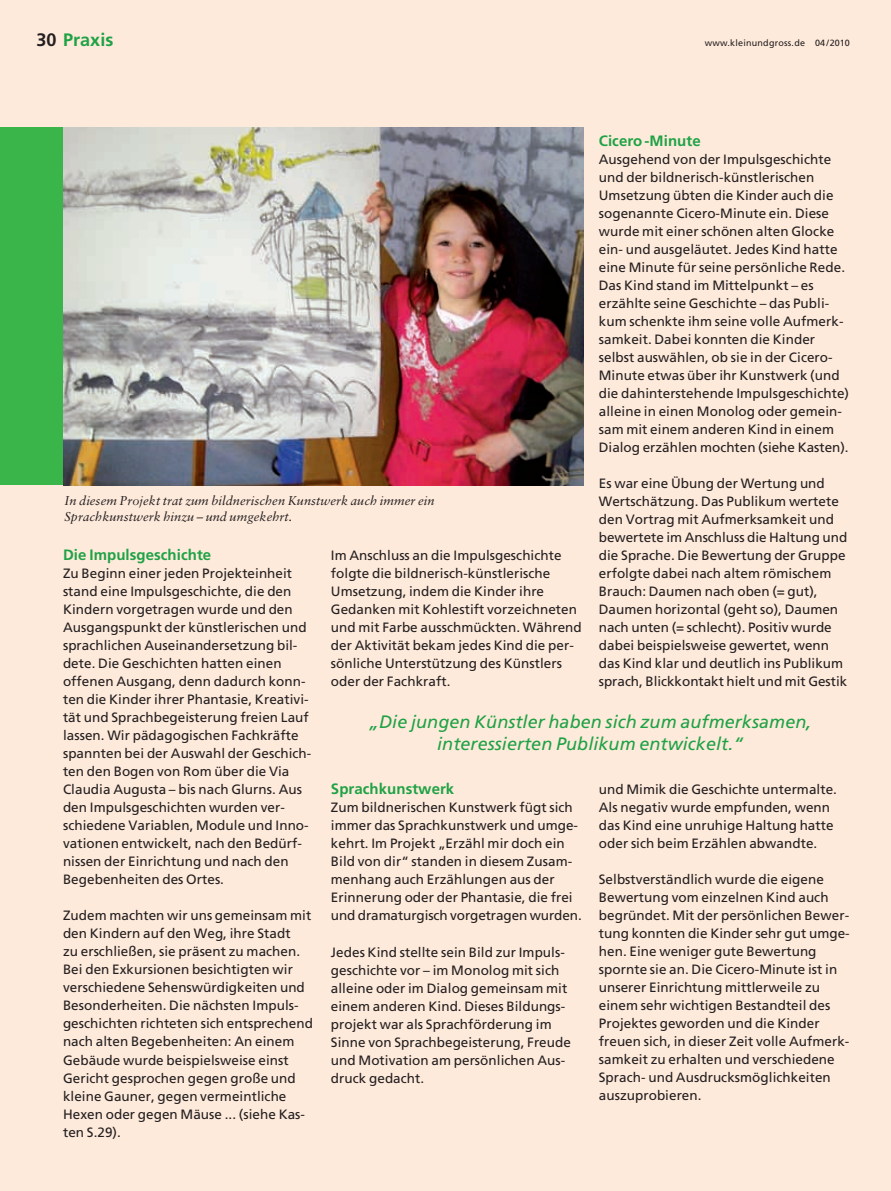
<style>
.page{position:relative;width:891px;height:1191px;background:#fff}
.page>*{position:absolute;margin:0;border:0;box-sizing:border-box;transform-origin:0 0}
.t1{font:italic 18px/21.8px "Frutiger";letter-spacing:.005em;color:#1fa245;text-align:center}
.t2{font:700 18px "Frutiger";letter-spacing:.005em;color:#1fa245}
.t3{font:700 15px "Frutiger";letter-spacing:.005em;color:#1fa245}
.t4{font:13.5px/18px "Frutiger";letter-spacing:.005em;color:#231f20}
.t5{font:italic 12.75px/15.8px "Sabon";letter-spacing:.005em;color:#231f20}
.t6{font:9px "Frutiger";letter-spacing:.025em;color:#231f20}
.s1{color:#231f20}
</style>
<div class="page">
<div style="left:0;top:0;width:891px;height:1190px;background:#feeadb"></div>
<div style="left:0;top:128px;width:67px;height:357px;background:#3ab54a"></div>
<img style="left:63px;top:128px;width:521px;height:357px">
<h1 class="t2" style="left:37px;top:32px;width:78px"><span class="s1">30</span> Praxis</h1>
<p class="t6" style="left:705px;top:39px;width:146px">www.kleinundgross.de 04 /2010</p>
<p class="t3" style="left:599px;top:135px;width:103px">Cicero -Minute</p>
<p class="t4" style="left:599px;top:151px;width:252px">Ausgehend von der Impulsgeschichte und der bildnerisch-künstlerischen Umsetzung übten die Kinder auch die sogenannte Cicero-Minute ein. Diese wurde mit einer schönen alten Glocke ein- und ausgeläutet. Jedes Kind hatte eine Minute für seine persönliche Rede.<br>Das Kind stand im Mittelpunkt – es erzählte seine Geschichte – das Publi&shy;kum schenkte ihm seine volle Aufmerk&shy;samkeit. Dabei konnten die Kinder selbst auswählen, ob sie in der Cicero-Minute etwas über ihr Kunstwerk (und die dahinterstehende Impulsgeschichte) alleine in einen Monolog oder gemein&shy;sam mit einem anderen Kind in einem Dialog erzählen mochten (siehe Kasten).</p>
<p class="t4" style="left:599px;top:475px;width:250px">Es war eine Übung der Wertung und Wertschätzung. Das Publikum wertete den Vortrag mit Aufmerksamkeit und bewertete im Anschluss die Haltung und die Sprache. Die Bewertung der Gruppe erfolgte dabei nach altem römi schem Brauch: Daumen nach oben (= gut), Daumen horizontal (geht so), Daumen nach unten (= schlecht). Positiv wurde dabei beispielsweise gewertet, wenn das Kind klar und deutlich ins Publikum sprach, Blickkontakt hielt und mit Gestik</p>
<p class="t5" style="left:65px;top:494px;width:371px">In diesem Projekt trat zum bildnerischen Kunstwerk auch immer ein<br>Sprachkunstwerk hinzu – und umgekehrt.</p>
<p class="t3" style="left:63px;top:549px;width:150px">Die Impulsgeschichte</p>
<p class="t4" style="left:63px;top:565px;width:250px">Zu Beginn einer jeden Projekteinheit stand eine Impulsgeschichte, die den Kindern vorgetragen wurde und den Ausgangspunkt der künstlerischen und sprachlichen Auseinandersetzung bil&shy;dete. Die Geschichten hatten einen offenen Ausgang, denn dadurch konn&shy;ten die Kinder ihrer Phantasie, Kreativi&shy;tät und Sprachbegeisterung freien Lauf lassen. Wir pädagogischen Fachkräfte spannten bei der Auswahl der Geschich&shy;ten den Bogen von Rom über die Via Claudia Augusta – bis nach Glurns. Aus den Impulsgeschichten wurden ver&shy;schiedene Variablen, Module und Inno&shy;vationen entwickelt, nach den Bedürf&shy;nissen der Einrichtung und nach den Begebenheiten des Ortes.</p>
<p class="t4" style="left:63px;top:907px;width:251px">Zudem machten wir uns gemeinsam mit den Kindern auf den Weg, ihre Stadt<br>zu erschließen, sie präsent zu machen.<br>Bei den Exkursionen besichtigten wir verschiedene Sehenswürdigkeiten und Besonderheiten. Die nächsten Impuls&shy;geschichten richteten sich entsprechend nach alten Begebenheiten: An einem Gebäude wurde beispielsweise einst Gericht gesprochen gegen große und kleine Gauner, gegen vermeintliche Hexen oder gegen Mäuse ... (siehe Kas&shy;ten S.29).</p>
<p class="t4" style="left:331px;top:547px;width:252px">Im Anschluss an die Impulsgeschichte folgte die bildnerisch-künstlerische Umsetzung, indem die Kinder ihre Gedan ken mit Kohlestift vorzeichneten und mit Farbe ausschmückten. Während der Aktivität bekam jedes Kind die per&shy;sönliche Unterstützung des Künstlers oder der Fachkraft.</p>
<h1 class="t1" style="left:369px;top:712px;width:444px">„Die jungen Künstler haben sich zum aufmerksamen, interessierten Publikum entwickelt.“</h1>
<p class="t3" style="left:331px;top:783px;width:125px">Sprachkunstwerk</p>
<p class="t4" style="left:331px;top:799px;width:252px">Zum bildnerischen Kunstwerk fügt sich immer das Sprachkunstwerk und umge&shy;kehrt. Im Projekt „Erzähl mir doch ein Bild von dir“ standen in diesem Zusam&shy;menhang auch Erzählungen aus der Erinnerung oder der Phantasie, die frei und dramaturgisch vorgetragen wurden.</p>
<p class="t4" style="left:331px;top:943px;width:242px">Jedes Kind stellte sein Bild zur Impuls&shy;geschichte vor – im Monolog mit sich alleine oder im Dialog gemeinsam mit einem anderen Kind. Dieses Bildungs&shy;projekt war als Sprachförderung im Sinne von Sprachbegeisterung, Freude und Motivation am persönlichen Aus&shy;druck gedacht.</p>
<p class="t4" style="left:599px;top:781px;width:240px">und Mimik die Geschichte untermalte.<br>Als negativ wurde empfunden, wenn das Kind eine unruhige Haltung hatte oder sich beim Erzählen abwandte.</p>
<p class="t4" style="left:599px;top:871px;width:252px">Selbstverständlich wurde die eigene Bewertung vom einzelnen Kind auch begründet. Mit der persönlichen Bewer&shy;tung konnten die Kinder sehr gut umge&shy;hen. Eine weniger gute Bewertung spornte sie an. Die Cicero-Minute ist in unserer Einrichtung mittlerweile zu einem sehr wichtigen Bestandteil des Projektes geworden und die Kinder freuen sich, in dieser Zeit volle Aufmerk&shy;samkeit zu erhalten und verschiedene Sprach- und Ausdrucksmöglichkeiten auszuprobieren.</p>
</div>
